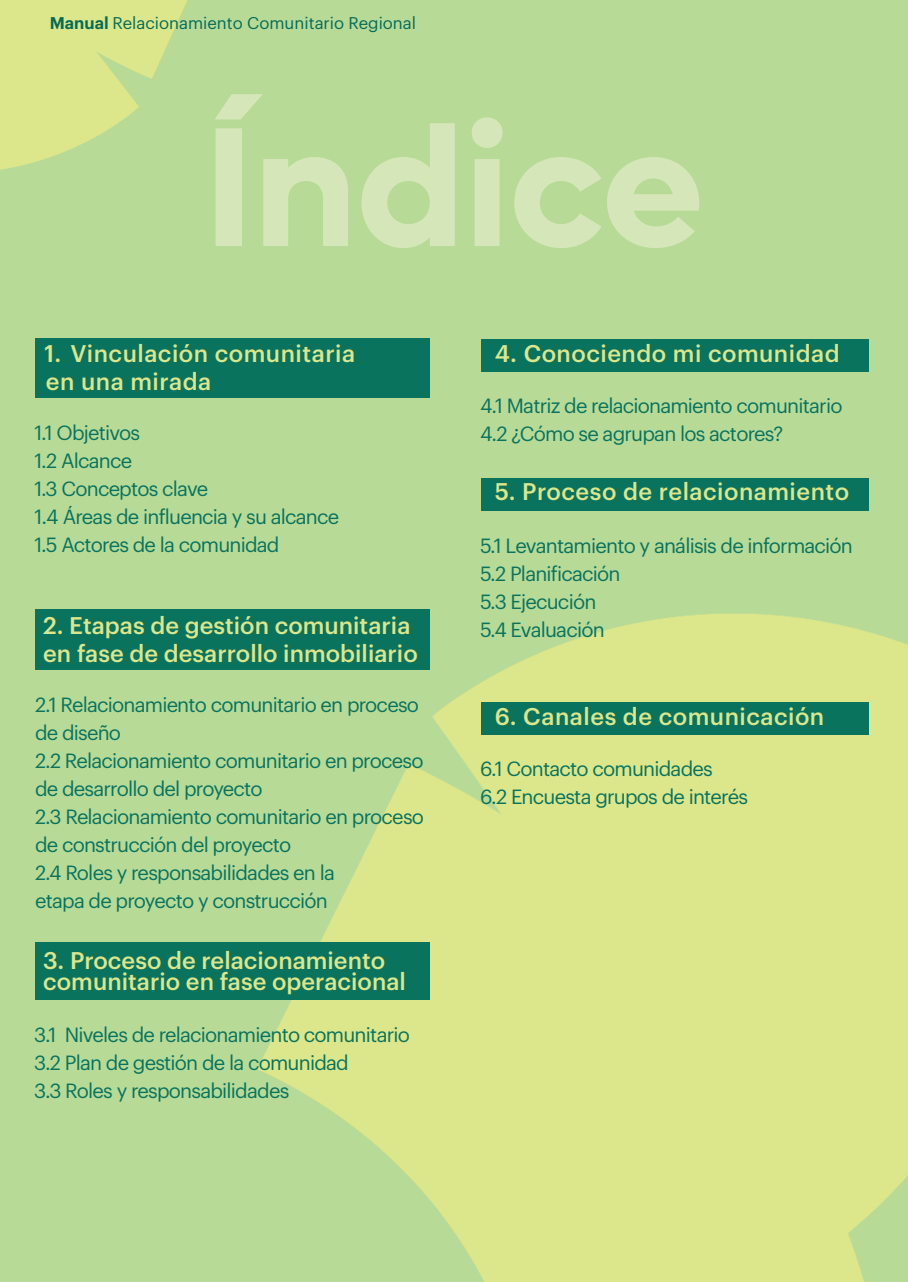
<style>
.page{position:relative;width:908px;height:1282px;background:#fff}
.page>*{position:absolute;margin:0;border:0;box-sizing:border-box;transform-origin:0 0}
.t1{font:700 170.71px "Lufga";color:#d5e7b8}
.t2{font:500 23.62px/28px "Graphik";letter-spacing:.005em;color:#dce68a}
.t3{font:20.12px/28px "Graphik";letter-spacing:-.04em;color:#0a735d}
.t4{font:16.62px "Graphik";color:#066b56}
.s1{font-weight:600}
</style>
<div class="page">
<div style="left:0;top:0;width:907px;height:1282px;background:#b7da97"></div>
<img style="left:35px;top:338px;width:872px;height:944px">
<svg style="left:0;top:0;width:188px;height:170px"></svg>
<div style="left:35px;top:609px;width:394px;height:61px;background:#0a735d"></div>
<div style="left:35px;top:942px;width:394px;height:58px;background:#0a735d"></div>
<div style="left:480px;top:339px;width:387px;height:33px;background:#0a735d"></div>
<div style="left:480px;top:702px;width:387px;height:33px;background:#0a735d"></div>
<div style="left:480px;top:478px;width:387px;height:33px;background:#0a735d"></div>
<div style="left:35px;top:339px;width:394px;height:59px;background:#0a735d"></div>
<p class="t4" style="left:50px;top:14px;width:367px"><span class="s1">Manual</span> Relacionamiento Comunitario Regional</p>
<h1 class="t1" style="left:204px;top:94px;width:500px">Índice</h1>
<p class="t2" style="left:44px;top:342px;width:312px">1. Vinculación comunitaria en una mirada</p>
<p class="t3" style="left:34px;top:418px;width:306px">1.1 Objetivos<br>1.2 Alcance<br>1.3 Conceptos clave<br>1.4 Áreas de influencia y su alcance<br>1.5 Actores de la comunidad</p>
<p class="t2" style="left:43px;top:613px;width:376px">2. Etapas de gestión comunitaria en fase de desarrollo inmobiliario</p>
<p class="t3" style="left:35px;top:690px;width:390px">2.1 Relacionamiento comunitario en proceso de diseño<br>2.2 Relacionamiento comunitario en proceso de desarrollo del proyecto<br>2.3 Relacionamiento comunitario en proceso de construcción del proyecto<br>2.4 Roles y responsabilidades en la<br>etapa de proyecto y construcción</p>
<p class="t2" style="left:43px;top:952px;width:364px;line-height:21px">3. Proceso de relacionamiento comunitario en fase operacional</p>
<p class="t3" style="left:34px;top:1021px;width:377px">3.1 Niveles de relacionamiento comunitario<br>3.2 Plan de gestión de la comunidad<br>3.3 Roles y responsabilidades</p>
<p class="t2" style="left:494px;top:342px;width:346px">4. Conociendo mi comunidad</p>
<p class="t3" style="left:480px;top:392px;width:364px">4.1 Matriz de relacionamiento comunitario<br>4.2 ¿Cómo se agrupan los actores?</p>
<p class="t2" style="left:494px;top:480px;width:355px">5. Proceso de relacionamiento</p>
<p class="t3" style="left:480px;top:532px;width:374px">5.1 Levantamiento y análisis de información<br>5.2 Planificación<br>5.3 Ejecución<br>5.4 Evaluación</p>
<p class="t2" style="left:494px;top:704px;width:331px">6. Canales de comunicación</p>
<p class="t3" style="left:480px;top:755px;width:269px">6.1 Contacto comunidades<br>6.2 Encuesta grupos de interés</p>
</div>
